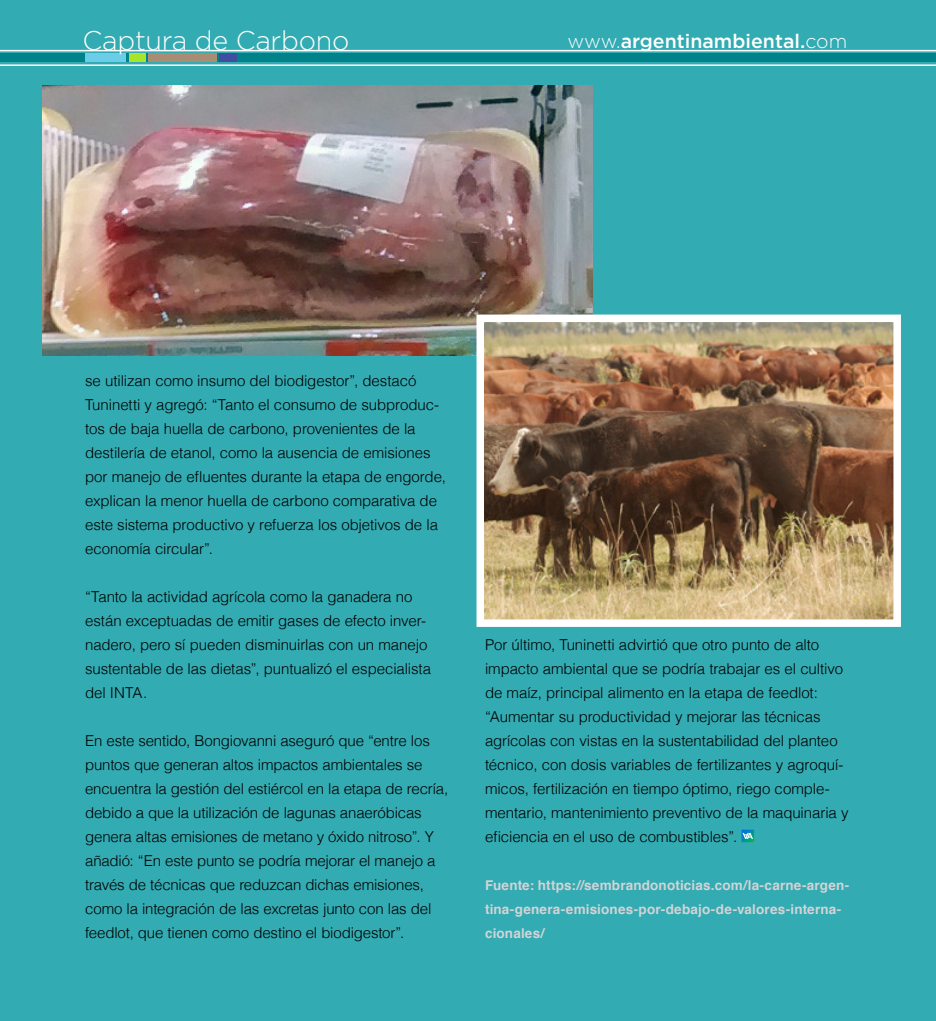
<style>
.page{position:relative;width:936px;height:1021px;background:#fff}
.page>*{position:absolute;margin:0;border:0;box-sizing:border-box;transform-origin:0 0}
.t1{font:300 27px "Gotham";letter-spacing:-.01em;color:#fff}
.t2{font:500 19.5px "Gotham";color:#fff}
.t3{font:300 15px/24px "Helvetica";letter-spacing:-.005em;color:#000}
.t4{font:700 13.5px/24px "Helvetica";letter-spacing:.01em;color:#d3d4d6}
.s1{font-weight:300}
</style>
<div class="page">
<div style="left:0;top:0;width:935px;height:1020px;background:#32abb2"></div>
<hr style="left:0;top:50px;width:935px;height:1px;background:#fff">
<div style="left:0;top:54px;width:935px;height:8px;background:#00828b"></div>
<div style="left:148px;top:54px;width:69px;height:8px;background:#a88c74"></div>
<div style="left:220px;top:54px;width:17px;height:8px;background:#404ea1"></div>
<div style="left:129px;top:54px;width:16px;height:8px;background:#a9e32a"></div>
<div style="left:86px;top:54px;width:40px;height:8px;background:#6bcde8"></div>
<hr style="left:0;top:64px;width:935px;height:2px;background:#fff">
<svg style="left:741px;top:829px;width:13px;height:13px"></svg>
<img style="left:43px;top:85px;width:550px;height:270px">
<img style="left:472px;top:311px;width:429px;height:316px">
<p class="t1" style="left:83px;top:23px;width:268px">Captura de Carbono</p>
<p class="t2" style="left:567px;top:29px;width:281px"><span class="s1">www.</span>argentinambiental.<span class="s1">com</span></p>
<p class="t3" style="left:85px;top:367px;width:362px">se utilizan como insumo del biodigestor”, destacó Tuninetti y agregó: “Tanto el consumo de subproduc&shy;tos de baja huella de carbono, provenientes de la destilería de etanol, como la ausencia de emisiones por manejo de efluentes durante la etapa de engorde, explican la menor huella de carbono comparativa de este sistema productivo y refuerza los objetivos de la economía circular”.</p>
<p class="t3" style="left:85px;top:583px;width:347px">“Tanto la actividad agrícola como la ganadera no están exceptuadas de emitir gases de efecto inver&shy;nadero, pero sí pueden disminuirlas con un manejo sustentable de las dietas”, puntualizó el especialista del INTA.</p>
<p class="t3" style="left:85px;top:727px;width:365px">En este sentido, Bongiovanni aseguró que “entre los puntos que generan altos impactos ambientales se encuentra la gestión del estiércol en la etapa de recría, debido a que la utilización de lagunas anaeróbicas genera altas emisiones de metano y óxido nitroso”. Y añadió: “En este punto se podría mejorar el manejo a través de técnicas que reduzcan dichas emisiones, como la integración de las excretas junto con las del feedlot, que tienen como destino el biodigestor”.</p>
<p class="t3" style="left:485px;top:631px;width:365px">Por último, Tuninetti advirtió que otro punto de alto impacto ambiental que se podría trabajar es el cultivo de maíz, principal alimento en la etapa de feedlot: “Aumentar su productividad y mejorar las técnicas agrícolas con vistas en la sustentabilidad del planteo técnico, con dosis variables de fertilizantes y agroquí&shy;micos, fertilización en tiempo óptimo, riego comple&shy;mentario, mantenimiento preventivo de la maquinaria y eficiencia en el uso de combustibles”.</p>
<p class="t4" style="left:485px;top:873px;width:366px">Fuente: https://sembrandonoticias.com/la-carne-argen&shy;tina-genera-emisiones-por-debajo-de-valores-interna&shy;cionales/</p>
</div>
